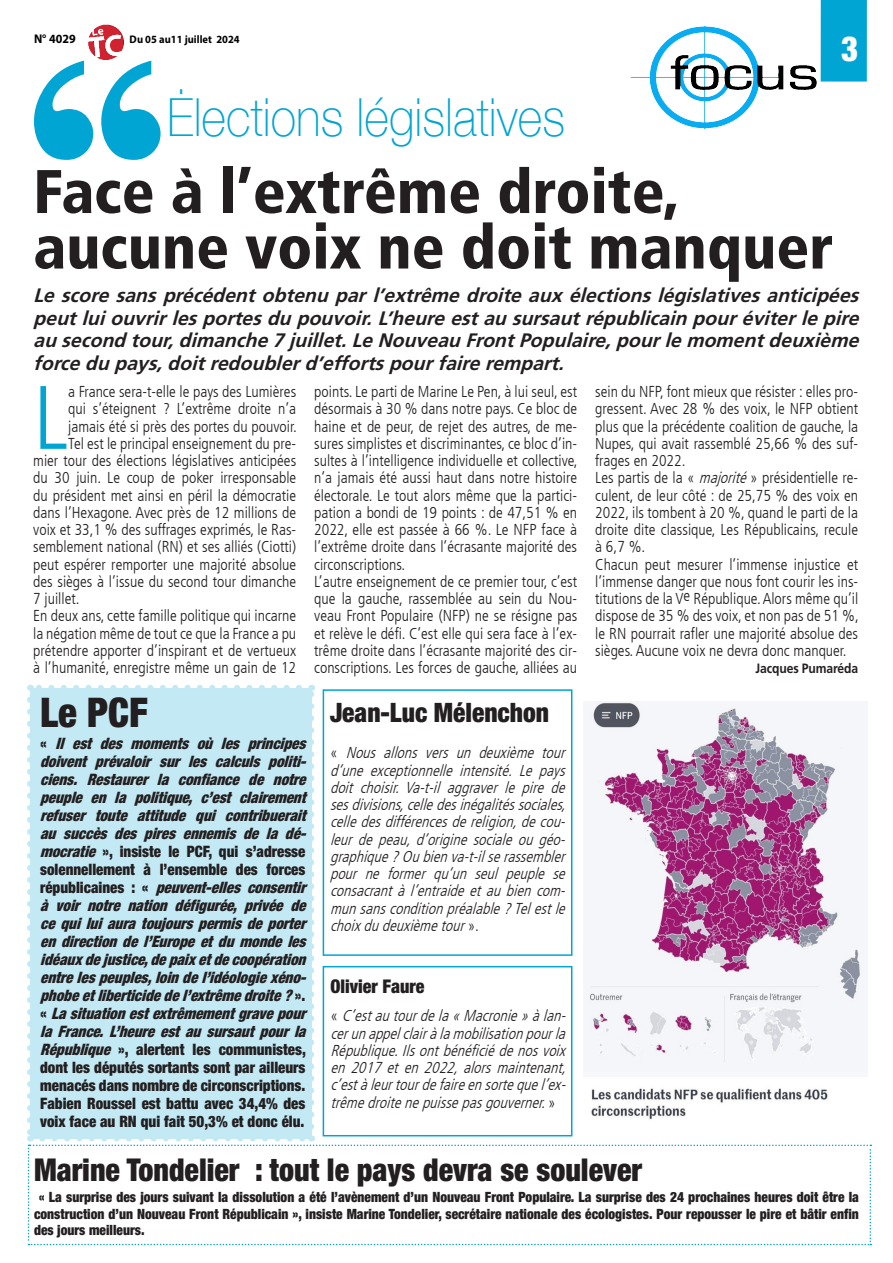
<style>
.page{position:relative;width:893px;height:1263px;background:#fff}
.page>*{position:absolute;margin:0;border:0;box-sizing:border-box;transform-origin:0 0}
._6_-_TEXTE{font:300 condensed 89.85px "Frutiger LT";color:#00a5d3}
._3_-_TITRE{font:900 condensed 61.5px/55.5px "Frutiger LT Std";color:#231f20}
._3_-_TITRE-2{font:100 52.5px "Helvetica Neue";color:#00a5d3;scale:.9 1}
._7_-_INTERTITRE{font:900 condensed 40.95px "Helvetica Neue";color:#231f20;scale:.95 1}
._7_-_INTERTITRE-2{font:900 condensed 34.65px "Helvetica Neue";color:#fff;scale:.95 1}
._7_-_INTERTITRE-3{font:900 condensed 31.5px "Helvetica Neue";color:#231f20;scale:.95 1}
._7_-_INTERTITRE-4{font:900 condensed 26.85px "Helvetica Neue";color:#231f20;scale:.95 1}
._5_-_CHAPO{font:italic 700 19.5px/22.5px "Frutiger LT Std";color:#231f20;text-align:justify}
._7_-_INTERTITRE-5{font:900 condensed 18.9px "Helvetica Neue";color:#231f20;scale:.95 1}
._6_-_TEXTE-2{font:300 condensed 15.75px/17.2px "Frutiger LT";color:#231f20;text-align:justify}
._7_-_INTERTITRE-6{font:italic 900 condensed 15.75px/18px "Helvetica Neue";color:#231f20;scale:.95 1}
._6_-_TEXTE-3{font:italic 300 condensed 15.75px/17.2px "Frutiger LT";color:#231f20;text-align:justify}
._7_-_INTERTITRE-7{font:900 condensed 14.1px/16.5px "Helvetica Neue";color:#231f20;text-align:justify;scale:.95 1}
._8_-_SIGNATURE{font:700 13.5px "Frutiger LT Std";letter-spacing:-.01em;color:#231f20;scale:.9 1}
.t1{font:700 12.6px "Myriad Pro";color:#000;scale:.95 1}
.t2{font:700 10.95px "Myriad Pro";color:#000;scale:.95 1}
.s1{font-style:italic}
.s2{font-style:normal}
</style>
<div class="page">
<img style="left:88px;top:24px;width:35px;height:35px">
<svg style="left:34px;top:61px;width:127px;height:99px"></svg>
<div style="left:820px;top:0;width:47px;height:82px;background:#00a5d3"></div>
<img style="left:630px;top:26px;width:194px;height:102px">
<svg style="left:27px;top:685px;width:844px;height:560px"></svg>
<div style="left:323px;top:689px;width:249px;height:267px;border:2px solid #00a5d3"></div>
<p class="t1" style="left:34px;top:31px;width:45px">N° 4029</p>
<p class="t2" style="left:130px;top:32px;width:117px">Du 05 au11 juillet 2024</p>
<p class="_3_-_TITRE-2" style="left:167px;top:77px;width:444px">Ėlections législatives</p>
<p class="_7_-_INTERTITRE-2" style="left:841px;top:27px;width:20px">3</p>
<p class="_3_-_TITRE" style="left:33px;top:164px;width:801px">Face à l’extrême droite, aucune voix ne doit manquer</p>
<p class="_5_-_CHAPO" style="left:33px;top:284px;width:833px">Lescoresansprécédentobtenu parl’extrêmedroiteauxélectionslégislativesanticipées peutluiouvrirlesportesdu pouvoir.L’heureestau sursautrépublicain pouréviterlepire au second tour,dimanche7juillet.LeNouveau FrontPopulaire,pourlemomentdeuxième forcedu pays,doitredoublerd’effortspourfairerempart.</p>
<p class="_6_-_TEXTE" style="left:33px;top:367px;width:36px">L</p>
<p class="_6_-_TEXTE-2" style="left:68px;top:383px;width:229px">a France sera-t-elle le pays des Lumières</p>
<p class="_6_-_TEXTE-2" style="left:595px;top:383px;width:265px">sein du NFP, font mieux que résister : elles pro&shy;gressent. Avec 28 % des voix, le NFP obtient plus que la précédente coalition de gauche, la Nupes, qui avait rassemblé 25,66 % des suf&shy;frages en 2022.</p>
<p class="_6_-_TEXTE-2" style="left:595px;top:469px;width:265px">Les partis de la « <span class="s1">majorité</span>» présidentielle re&shy;culent, de leur côté : de 25,75 % des voix en 2022, ils tombent à 20 %, quand le parti de la droite dite classique, Les Républicains, recule à 6,7 %.</p>
<p class="_6_-_TEXTE-2" style="left:595px;top:556px;width:265px">Chacun peut mesurer l’immense injustice et l’immense danger que nous font courir les ins&shy;titutions de la Ve République. Alors même qu’il dispose de 35 % des voix, et non pas de 51 %, le RN pourrait rafler une majorité absolue des sièges. Aucune voix ne devra donc manquer.</p>
<p class="_8_-_SIGNATURE" style="left:756px;top:660px;width:116px">Jacques Pumaréda</p>
<p class="_6_-_TEXTE-2" style="left:314px;top:383px;width:265px">points. Le parti de Marine Le Pen, à lui seul, est désormais à 30 % dans notre pays. Ce bloc de haine et de peur, de rejet des autres, de me&shy;sures simplistes et discriminantes, ce bloc d’in&shy;sultes à l’intelligence individuelle et collective, n’a jamais été aussi haut dans notre histoire électorale. Le tout alors même que la partici&shy;pation a bondi de 19 points : de 47,51 % en 2022, elle est passée à 66 %. Le NFP face à l’extrême droite dans l’écrasante majorité des circonscriptions.</p>
<p class="_6_-_TEXTE-2" style="left:314px;top:573px;width:264px">L’autre enseignement de ce premier tour, c’est que la gauche, rassemblée au sein du Nou&shy;veau Front Populaire (NFP) ne se résigne pas et relève le défi. C’est elle qui sera face à l’ex&shy;trême droite dans l’écrasante majorité des cir&shy;conscriptions. Les forces de gauche, alliées au</p>
<p class="_6_-_TEXTE-2" style="left:68px;top:400px;width:229px">qui s’éteignent ? L’extrême droite n’a</p>
<p class="_6_-_TEXTE-2" style="left:68px;top:418px;width:230px">jamais été si près des portes du pouvoir.</p>
<p class="_6_-_TEXTE-2" style="left:68px;top:435px;width:229px">Tel est le principal enseignement du pre-</p>
<p class="_6_-_TEXTE-2" style="left:33px;top:452px;width:264px">mier tour des élections législatives anticipées</p>
<p class="_6_-_TEXTE-2" style="left:33px;top:469px;width:265px">du 30 juin. Le coup de poker irresponsable</p>
<p class="_6_-_TEXTE-2" style="left:33px;top:487px;width:264px">du président met ainsi en péril la démocratie</p>
<p class="_6_-_TEXTE-2" style="left:33px;top:504px;width:264px">dans l’Hexagone. Avec près de 12 millions de</p>
<p class="_6_-_TEXTE-2" style="left:33px;top:521px;width:264px">voix et 33,1 % des suffrages exprimés, le Ras-</p>
<p class="_6_-_TEXTE-2" style="left:33px;top:538px;width:264px">semblement national (RN) et ses alliés (Ciotti)</p>
<p class="_6_-_TEXTE-2" style="left:33px;top:556px;width:264px">peut espérer remporter une majorité absolue</p>
<p class="_6_-_TEXTE-2" style="left:33px;top:573px;width:264px">des sièges à l’issue du second tour dimanche</p>
<p class="_6_-_TEXTE-2" style="left:33px;top:590px;width:48px">7 juillet.</p>
<p class="_6_-_TEXTE-2" style="left:33px;top:607px;width:264px">En deux ans, cette famille politique qui incarne la négation même de tout ce que la France a pu prétendre apporter d’inspirant et de vertueux à l’humanité, enregistre même un gain de 12</p>
<p class="_7_-_INTERTITRE" style="left:40px;top:687px;width:115px">Le PCF</p>
<p class="_7_-_INTERTITRE-6" style="left:40px;top:734px;width:286px"><span class="s2">«</span> Il est des moments où les principes doivent prévaloir sur les calculs politi&shy;ciens. Restaurer la confiance de notre peuple en la politique, c’est clairement refuser toute attitude qui contribuerait au succès des pires ennemis de la dé&shy;mocratie <span class="s2">», insiste le PCF, qui s’adresse solennellement à l’ensemble des forces r é p u b l i c a i n e s : «</span> peuvent-elles consentir à voir notre nation défigurée, privée de cequiluiauratoujourspermisdeporter endirectiondel’Europeetdumondeles idéauxdejustice,depaixetdecoopération entrelespeuples,loindel’idéologiexéno&shy;phobeetliberticidedel’extrêmedroite?<span class="s2">» . «</span> Lasituationestextrêmementgravepour la France. L’heure est au sursaut pour la République <span class="s2">», alertent les communistes, dont les députés sortants sont par ailleurs menacés dans nombre de circonscriptions.<br>Fabien Roussel est battu avec 34,4% des voix face au RN qui fait 50,3% et donc élu.</span></p>
<p class="_7_-_INTERTITRE-4" style="left:330px;top:696px;width:232px">Jean-Luc Mélenchon</p>
<p class="_6_-_TEXTE-3" style="left:330px;top:744px;width:242px"><span class="s2">«</span> Nous allons vers un deuxième tour d’une exceptionnelle intensité. Le pays doit choisir. Va-t-il aggraver le pire de sesdivisions,celledesinégalitéssociales, celledesdifférencesdereligion,decou&shy;leur de peau,d’origine sociale ou géo&shy;graphique?Oubienva-t-ilserassembler pour ne former qu’un seul peuple se consacrantàl’entraideetaubiencom&shy;munsansconditionpréalable?Telestle choixdudeuxièmetour<span class="s2">» .</span></p>
<p class="_7_-_INTERTITRE-5" style="left:330px;top:975px;width:100px">Olivier Faure</p>
<p class="_6_-_TEXTE-3" style="left:330px;top:1007px;width:242px"><span class="s2">«</span> C’estautourdela«Macronie»àlan&shy;cerunappelclairàlamobilisationpourla République.Ilsontbénéficiédenosvoix en 2017 et en 2022,alors maintenant, c’estàleurtourdefaireensortequel’ex&shy;trêmedroitenepuissepasgouverner.<span class="s2">»</span></p>
<p class="_7_-_INTERTITRE-3" style="left:34px;top:1151px;width:641px">Marine Tondelier : tout le pays devra se soulever</p>
<p class="_7_-_INTERTITRE-7" style="left:34px;top:1189px;width:870px;text-indent:5px">« La surprise des jours suivant la dissolution a été l’avènement d’un Nouveau Front Populaire. La surprise des 24 prochaines heures doit être la construction d’un Nouveau Front Républicain », insiste Marine Tondelier, secrétaire nationale des écologistes. Pour repousser le pire et bâtir enfin des jours meilleurs.</p>
</div>
